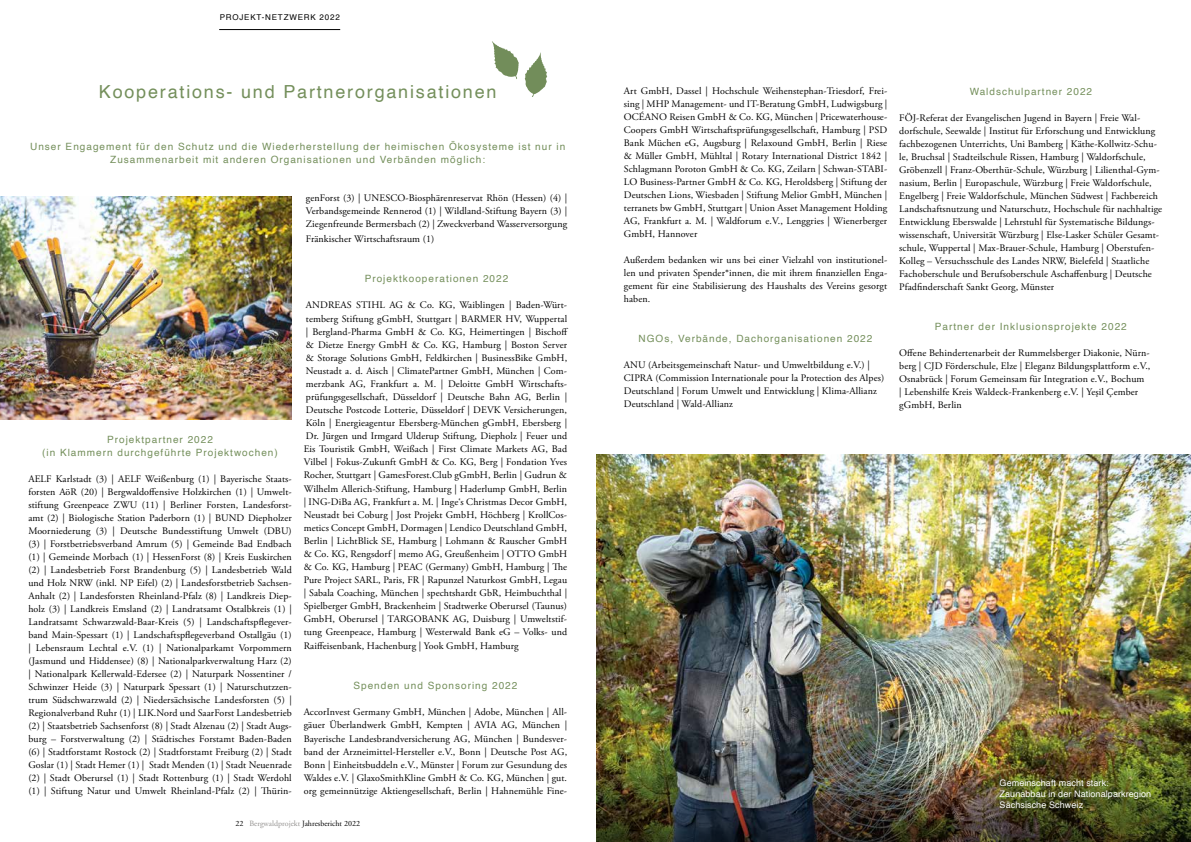
<style>
.page{position:relative;width:1191px;height:842px;background:#fff}
.page>*{position:absolute;margin:0;border:0;box-sizing:border-box;transform-origin:0 0}
.t1{font:18px "Helvetica";letter-spacing:.1em;color:#748f5b}
.t2{font:10px/13px "Adobe Garamond Pro";letter-spacing:.01em;color:#000;text-align:justify}
.t3{font:10px/13px "Helvetica";letter-spacing:.1em;color:#748f5b;text-align:center}
.t4{font:9px/10.8px "Helvetica";letter-spacing:.01em;color:#fff}
.t5{font:8px "Adobe Garamond";color:#000}
.t6{font:8px "Helvetica";letter-spacing:.1em;color:#000}
.s1{color:#949290}
</style>
<div class="page">
<hr style="left:219px;top:29px;width:121px;height:1px;background:#000">
<img style="left:596px;top:454px;width:595px;height:306px">
<img style="left:0;top:197px;width:292px;height:222px">
<svg style="left:525px;top:52px;width:22px;height:45px"></svg>
<svg style="left:492px;top:41px;width:27px;height:38px"></svg>
<img style="left:596px;top:760px;width:595px;height:82px">
<p class="t6" style="left:220px;top:11px;width:122px">PROJEKT-NETZWERK 2022</p>
<h1 class="t1" style="left:99px;top:78px;width:399px">Kooperations- und Partnerorganisationen</h1>
<p class="t3" style="left:30px;top:140px;width:536px">Unser Engagement für den Schutz und die Wiederherstellung der heimischen Ökosysteme ist nur in<br>Zusammenarbeit mit anderen Organisationen und Verbänden möglich:</p>
<p class="t3" style="left:42px;top:433px;width:237px">Projektpartner 2022<br>(in Klammern durchgeführte Projektwochen)</p>
<p class="t2" style="left:28px;top:472px;width:265px">AELF Karlstadt (3) | AELF Weißenburg (1) | Bayerische Staats&shy;forsten AöR (20) | Bergwaldoffensive Holzkirchen (1) | Umwelt&shy;stiftung Greenpeace ZWU (11) | Berliner Forsten, Landesforst&shy;amt (2) | Biologische Station Paderborn (1) | BUND Diepholzer Moorniederung (3) | Deutsche Bundesstiftung Umwelt (DBU) (3) | Forstbetriebsverband Amrum (5) | Gemeinde Bad Endbach (1) | Gemeinde Morbach (1) | HessenForst (8) | Kreis Euskirchen (2) | Landesbetrieb Forst Brandenburg (5) | Landesbetrieb Wald und Holz NRW (inkl. NP Eifel) (2) | Landesforstbetrieb Sachsen-Anhalt (2) | Landesforsten Rheinland-Pfalz (8) | Landkreis Diep&shy;holz (3) | Landkreis Emsland (2) | Landratsamt Ostalbkreis (1) | Landratsamt Schwarzwald-Baar-Kreis (5) | Landschaftspflegever&shy;band Main-Spessart (1) | Landschaftspflegeverband Ostallgäu (1) | Lebensraum Lechtal e.V. (1) | Nationalparkamt Vorpommern (Jasmund und Hiddensee) (8) | Nationalparkverwaltung Harz (2) | Nationalpark Kellerwald-Edersee (2) | Naturpark Nossentiner / Schwinzer Heide (3) | Naturpark Spessart (1) | Naturschutzzen&shy;trum Südschwarzwald (2) | Niedersächsische Landesforsten (5) | Regionalverband Ruhr (1) | LIK.Nord und SaarForst Landesbetrieb (2) | Staatsbetrieb Sachsenforst (8) | Stadt Alzenau (2) | Stadt Augs&shy;burg – Forstverwaltung (2) | Städtisches Forstamt Baden-Baden (6) | Stadtforstamt Rostock (2) | Stadtforstamt Freiburg (2) | Stadt Goslar (1) | Stadt Hemer (1) | Stadt Menden (1) | Stadt Neuenrade (2) | Stadt Oberursel (1) | Stadt Rottenburg (1) | Stadt Werdohl (1) | Stiftung Natur und Umwelt Rheinland-Pfalz (2) | Thürin-</p>
<p class="t2" style="left:306px;top:192px;width:263px">genForst (3) | UNESCO-Biosphärenreservat Rhön (Hessen) (4) | Verbandsgemeinde Rennerod (1) | Wildland-Stiftung Bayern (3) | Ziegenfreunde Bermersbach (2) | Zweckverband Wasserversorgung</p>
<p class="t2" style="left:306px;top:232px;width:130px">Fränkischer Wirtschaftsraum (1)</p>
<p class="t3" style="left:365px;top:273px;width:145px">Projektkooperationen 2022</p>
<p class="t2" style="left:304px;top:299px;width:266px">ANDREAS STIHL AG &amp; Co. KG, Waiblingen | Baden-Würt&shy;temberg Stiftung gGmbH, Stuttgart | BARMER HV, Wuppertal | Bergland-Pharma GmbH &amp; Co. KG, Heimertingen | Bischoff &amp; Dietze Energy GmbH &amp; Co. KG, Hamburg | Boston Server &amp; Storage Solutions GmbH, Feldkirchen | BusinessBike GmbH, Neustadt a. d. Aisch | ClimatePartner GmbH, München | Com&shy;merzbank AG, Frankfurt a. M. | Deloitte GmbH Wirtschafts&shy;prüfungsgesellschaft, Düsseldorf | Deutsche Bahn AG, Berlin | Deutsche Postcode Lotterie, Düsseldorf | DEVK Versicherungen, Köln | Energieagentur Ebersberg-München gGmbH, Ebersberg | Dr. Jürgen und Irmgard Ulderup Stiftung, Diepholz | Feuer und Eis Touristik GmbH, Weißach | First Climate Markets AG, Bad Vilbel | Fokus-Zukunft GmbH &amp; Co. KG, Berg | Fondation Yves Rocher, Stuttgart | GamesForest.Club gGmbH, Berlin | Gudrun &amp; Wilhelm Allerich-Stiftung, Hamburg | Haderlump GmbH, Berlin | ING-DiBa AG, Frankfurt a. M. | Inge‘s Christmas Decor GmbH, Neustadt bei Coburg | Jost Projekt GmbH, Höchberg | KrollCos&shy;metics Concept GmbH, Dormagen | Lendico Deutschland GmbH, Berlin | LichtBlick SE, Hamburg | Lohmann &amp; Rauscher GmbH &amp; Co. KG, Rengsdorf | memo AG, Greußenheim | OTTO GmbH &amp; Co. KG, Hamburg | PEAC (Germany) GmbH, Hamburg | The Pure Project SARL, Paris, FR | Rapunzel Naturkost GmbH, Legau | Sabala Coaching, München | spechtshardt GbR, Heimbuchthal | Spielberger GmbH, Brackenheim | Stadtwerke Oberursel (Taunus)<br>GmbH, Oberursel | TARGOBANK AG, Duisburg | Umweltstif&shy;tung Greenpeace, Hamburg | Westerwald Bank eG – Volks- und Raiffeisenbank, Hachenburg | Yook GmbH, Hamburg</p>
<p class="t3" style="left:353px;top:679px;width:165px">Spenden und Sponsoring 2022</p>
<p class="t2" style="left:304px;top:706px;width:265px">AccorInvest Germany GmbH, München | Adobe, München | All&shy;gäuer Überlandwerk GmbH, Kempten | AVIA AG, München | Bayerische Landesbrandversicherung AG, München | Bundesver&shy;band der Arzneimittel-Hersteller e.V., Bonn | Deutsche Post AG, Bonn | Einheitsbuddeln e.V., Münster | Forum zur Gesundung des Waldes e.V. | GlaxoSmithKline GmbH &amp; Co. KG, München | gut. org gemeinnützige Aktiengesellschaft, Berlin | Hahnemühle Fine-</p>
<p class="t5" style="left:235px;top:819px;width:126px">22 <span class="s1">Bergwaldprojekt</span> Jahresbericht 2022</p>
<p class="t2" style="left:624px;top:85px;width:265px">Art GmbH, Dassel | Hochschule Weihenstephan-Triesdorf, Frei&shy;sing | MHP Management- und IT-Beratung GmbH, Ludwigsburg | OCÉANO Reisen GmbH &amp; Co. KG, München | Pricewaterhouse-Coopers GmbH Wirtschaftsprüfungsgesellschaft, Hamburg | PSD Bank Müchen eG, Augsburg | Relaxound GmbH, Berlin | Riese &amp; Müller GmbH, Mühltal | Rotary International District 1842 | Schlagmann Poroton GmbH &amp; Co. KG, Zeilarn | Schwan-STABI-LO Business-Partner GmbH &amp; Co. KG, Heroldsberg | Stiftung der Deutschen Lions, Wiesbaden | Stiftung Melior GmbH, München | terranets bw GmbH, Stuttgart | Union Asset Management Holding AG, Frankfurt a. M. | Waldforum e.V., Lenggries | Wienerberger GmbH, Hannover</p>
<p class="t2" style="left:624px;top:254px;width:265px">Außerdem bedanken wir uns bei einer Vielzahl von institutionel&shy;len und privaten Spender*innen, die mit ihrem finanziellen Enga&shy;gement für eine Stabilisierung des Haushalts des Vereins gesorgt haben.</p>
<p class="t3" style="left:638px;top:333px;width:235px">NGOs, Verbände, Dachorganisationen 2022</p>
<p class="t2" style="left:624px;top:359px;width:262px;text-align:left">ANU (Arbeitsgemeinschaft Natur- und Umweltbildung e.V.) | CIPRA (Commission Internationale pour la Protection des Alpes)<br>Deutschland | Forum Umwelt und Entwicklung | Klima-Allianz Deutschland | Wald-Allianz</p>
<p class="t3" style="left:969px;top:86px;width:124px">Waldschulpartner 2022</p>
<p class="t2" style="left:899px;top:112px;width:264px;text-align:left">FÖJ-Referat der Evangelischen Jugend in Bayern | Freie Wal&shy;dorfschule, Seewalde | Institut für Erforschung und Entwicklung fachbezogenen Unterrichts, Uni Bamberg | Käthe-Kollwitz-Schu&shy;le, Bruchsal | Stadteilschule Rissen, Hamburg | Waldorfschule, Gröbenzell | Franz-Oberthür-Schule, Würzburg | Lilienthal-Gym&shy;nasium, Berlin | Europaschule, Würzburg | Freie Waldorfschule, Engelberg | Freie Waldorfschule, München Südwest | Fachbereich Landschaftsnutzung und Naturschutz, Hochschule für nachhaltige Entwicklung Eberswalde | Lehrstuhl für Systematische Bildungs&shy;wissenschaft, Universität Würzburg | Else-Lasker Schüler Gesamt&shy;schule, Wuppertal | Max-Brauer-Schule, Hamburg | Oberstufen-Kolleg – Versuchsschule des Landes NRW, Bielefeld | Staatliche Fachoberschule und Berufsoberschule Aschaffenburg | Deutsche Pfadfinderschaft Sankt Georg, Münster</p>
<p class="t3" style="left:935px;top:320px;width:193px">Partner der Inklusionsprojekte 2022</p>
<p class="t2" style="left:899px;top:346px;width:253px;text-align:left">Offene Behindertenarbeit der Rummelsberger Diakonie, Nürn&shy;berg | CJD Förderschule, Elze | Eleganz Bildungsplattform e.V., Osnabrück | Forum Gemeinsam für Integration e.V., Bochum<br>| Lebenshilfe Kreis Waldeck-Frankenberg e.V. | Yeşil Çember gGmbH, Berlin</p>
<p class="t4" style="left:999px;top:778px;width:153px">Gemeinschaft macht stark:<br>Zaunabbau in der Nationalparkregion<br>Sächsische Schweiz</p>
</div>
